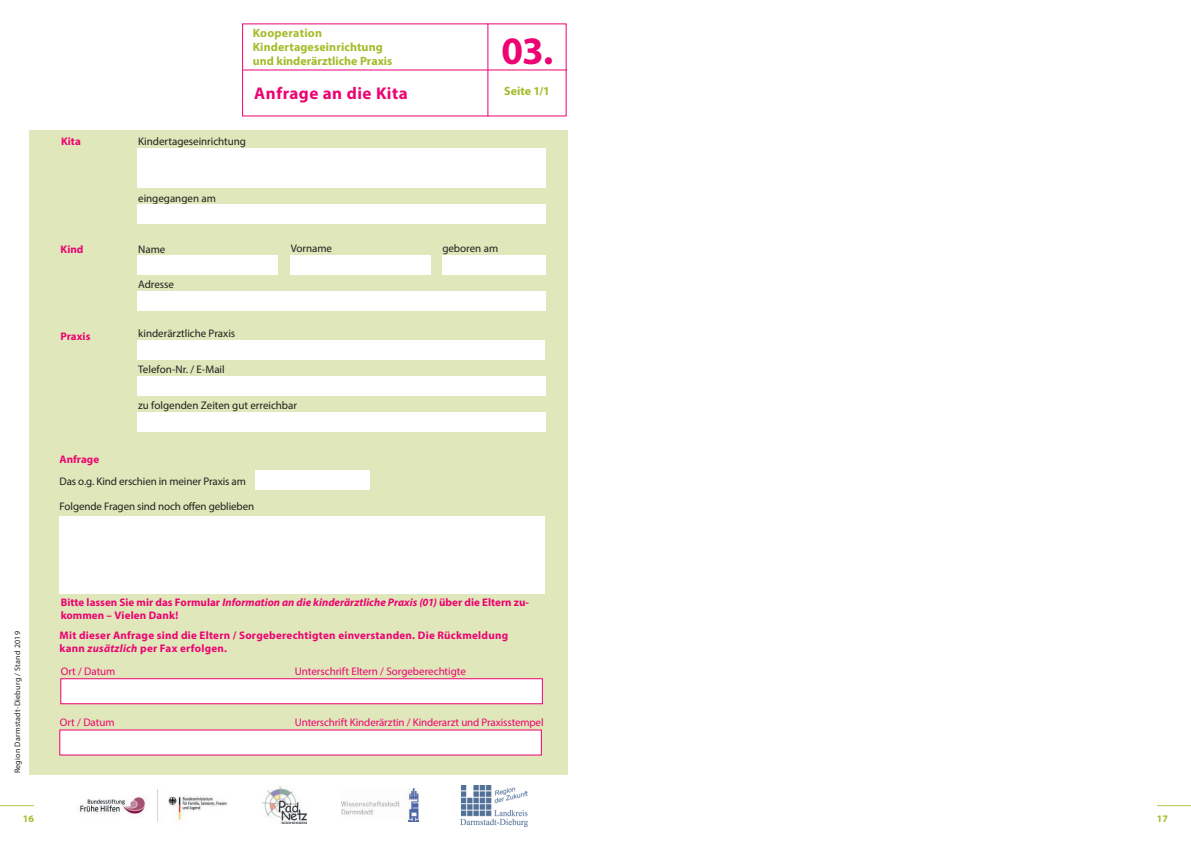
<style>
.page{position:relative;width:1191px;height:842px;background:#fff}
.page>*{position:absolute;margin:0;border:0;box-sizing:border-box;transform-origin:0 0}
.t1{font:700 39px "Myriad Pro";color:#ed0372}
.t2{font:700 17px "Myriad Pro";letter-spacing:.03em;color:#ed0372}
.t3{font:700 12px/14px "Myriad Pro";letter-spacing:.01em;color:#a4bc2a}
.t4{font:700 11px/13px "Myriad Pro";letter-spacing:.02em;color:#ed0372}
.t5{font:11px "Myriad Pro";letter-spacing:-.005em;color:#231f20}
.t6{font:11px "Myriad Pro";letter-spacing:-.01em;color:#ed0372}
.t7{font:700 10px "Myriad Pro";color:#a4bc2a}
.t8{font:8px "Myriad Pro";letter-spacing:.03em;color:#231f20}
.s1{font-style:italic}
</style>
<div class="page">
<div style="left:29px;top:130px;width:538px;height:645px;background:#e0e7ba"></div>
<div style="left:137px;top:148px;width:409px;height:40px;background:#fff"></div>
<div style="left:137px;top:204px;width:409px;height:20px;background:#fff"></div>
<div style="left:290px;top:255px;width:140px;height:20px;background:#fff"></div>
<div style="left:442px;top:255px;width:104px;height:20px;background:#fff"></div>
<div style="left:137px;top:255px;width:141px;height:20px;background:#fff"></div>
<div style="left:137px;top:291px;width:409px;height:20px;background:#fff"></div>
<div style="left:137px;top:340px;width:407px;height:20px;background:#fff"></div>
<div style="left:137px;top:376px;width:409px;height:19px;background:#fff"></div>
<div style="left:137px;top:412px;width:409px;height:20px;background:#fff"></div>
<hr style="left:487px;top:23px;width:1px;height:93px;background:#ed0372">
<hr style="left:243px;top:69px;width:324px;height:1px;background:#ed0372">
<div style="left:61px;top:678px;width:481px;height:26px;background:#fff;border:1px solid #ed0372"></div>
<div style="left:60px;top:730px;width:481px;height:25px;background:#fff"></div>
<div style="left:255px;top:470px;width:114px;height:19px;background:#fff"></div>
<div style="left:60px;top:516px;width:485px;height:77px;background:#fff"></div>
<img style="left:460px;top:786px;width:67px;height:41px">
<img style="left:342px;top:789px;width:76px;height:33px">
<img style="left:79px;top:789px;width:148px;height:33px">
<img style="left:262px;top:786px;width:44px;height:37px">
<hr style="left:0;top:805px;width:34px;height:1px;background:#b5c653">
<hr style="left:1157px;top:805px;width:34px;height:1px;background:#b5c653">
<p class="t3" style="left:253px;top:26px;width:141px">Kooperation<br>Kindertageseinrichtung und kinderärztliche Praxis</p>
<h1 class="t1" style="left:501px;top:25px;width:53px">03.</h1>
<p class="t3" style="left:504px;top:84px;width:47px">Seite 1/1</p>
<h2 class="t2" style="left:254px;top:82px;width:155px">Anfrage an die Kita</h2>
<p class="t4" style="left:61px;top:134px;width:21px">Kita</p>
<p class="t5" style="left:138px;top:134px;width:109px">Kindertageseinrichtung</p>
<p class="t5" style="left:138px;top:191px;width:79px">eingegangen am</p>
<p class="t4" style="left:61px;top:242px;width:24px">Kind</p>
<p class="t5" style="left:138px;top:242px;width:29px">Name</p>
<p class="t5" style="left:291px;top:241px;width:43px">Vorname</p>
<p class="t5" style="left:442px;top:241px;width:57px">geboren am</p>
<p class="t5" style="left:138px;top:278px;width:37px">Adresse</p>
<p class="t4" style="left:61px;top:329px;width:31px">Praxis</p>
<p class="t5" style="left:138px;top:327px;width:98px">kinderärztliche Praxis</p>
<p class="t5" style="left:138px;top:362px;width:88px">Telefon-Nr. / E-Mail</p>
<p class="t5" style="left:138px;top:399px;width:160px">zu folgenden Zeiten gut erreichbar</p>
<p class="t4" style="left:60px;top:453px;width:41px">Anfrage</p>
<p class="t5" style="left:60px;top:475px;width:188px">Das o.g. Kind erschien in meiner Praxis am</p>
<p class="t5" style="left:60px;top:499px;width:196px">Folgende Fragen sind noch offen geblieben</p>
<p class="t8" style="left:13px;top:773px;width:144px;rotate:-90deg">Region Darmstadt-Dieburg / Stand 2019</p>
<p class="t4" style="left:61px;top:596px;width:470px">Bitte lassen Sie mir das Formular <span class="s1">Information an die kinderärztliche Praxis (01)</span> über die Eltern zu&shy;kommen – Vielen Dank!</p>
<p class="t4" style="left:60px;top:628px;width:450px">Mit dieser Anfrage sind die Eltern / Sorgeberechtigten einverstanden. Die Rückmeldung kann <span class="s1">zusätzlich</span> per Fax erfolgen.</p>
<p class="t6" style="left:61px;top:664px;width:56px">Ort / Datum</p>
<p class="t6" style="left:295px;top:665px;width:172px">Unterschrift Eltern / Sorgeberechtigte</p>
<p class="t6" style="left:60px;top:716px;width:56px">Ort / Datum</p>
<p class="t6" style="left:295px;top:716px;width:250px">Unterschrift Kinderärztin / Kinderarzt und Praxisstempel</p>
<p class="t7" style="left:23px;top:812px;width:13px">16</p>
<p class="t7" style="left:1157px;top:812px;width:13px">17</p>
</div>
